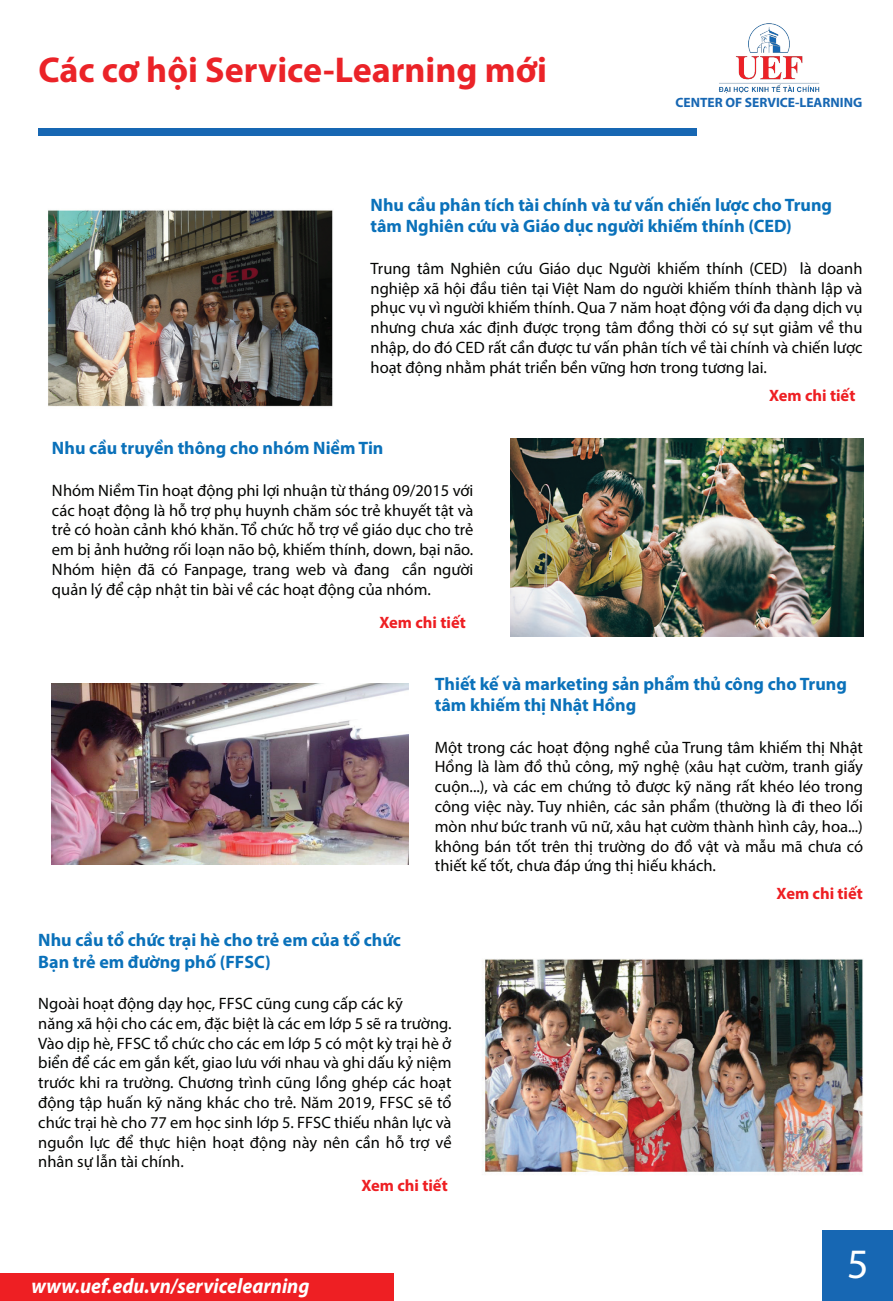
<style>
.page{position:relative;width:893px;height:1301px;background:#fff}
.page>*{position:absolute;margin:0;border:0;box-sizing:border-box;transform-origin:0 0}
.t1{font:42px "Myriad Pro";color:#fff}
.t2{font:700 36px "Myriad Pro";color:#eb2328}
.t3{font:italic 700 21px "Myriad Pro";color:#fff;scale:.94 1}
.t4{font:700 18px/21.6px "Myriad Pro";color:#0a71ba}
.t5{font:16.5px/19.8px "Myriad Pro";color:#040503;text-align:justify}
.t6{font:700 16.5px "Myriad Pro";color:#ee1f23}
.t7{font:700 13.5px "Myriad Pro";color:#1767b3}
</style>
<div class="page">
<div style="left:38px;top:128px;width:659px;height:8px;background:#1767b3"></div>
<img style="left:718px;top:23px;width:102px;height:71px">
<div style="left:823px;top:1231px;width:70px;height:70px;background:#1767b3"></div>
<div style="left:0;top:1273px;width:394px;height:28px;background:#ee1f23"></div>
<img style="left:48px;top:210px;width:285px;height:197px">
<img style="left:485px;top:959px;width:378px;height:214px">
<img style="left:511px;top:438px;width:352px;height:199px">
<img style="left:52px;top:684px;width:356px;height:181px">
<h2 class="t2" style="left:38px;top:46px;width:510px">Các cơ hội Service-Learning mới</h2>
<p class="t7" style="left:675px;top:93px;width:188px">CENTER OF SERVICE-LEARNING</p>
<p class="t4" style="left:370px;top:193px;width:463px">Nhu cầu phân tích tài chính và tư vấn chiến lược cho Trung tâm Nghiên cứu và Giáo dục người khiếm thính (CED)</p>
<p class="t5" style="left:370px;top:258px;width:494px">Trung tâm Nghiên cứu Giáo dục Người khiếm thính (CED) là doanh nghiệp xã hội đầu tiên tại Việt Nam do người khiếm thính thành lập và phục vụ vì người khiếm thính. Qua 7 năm hoạt động với đa dạng dịch vụ nhưng chưa xác định được trọng tâm đồng thời có sự sụt giảm về thu nhập, do đó CED rất cần được tư vấn phân tích về tài chính và chiến lược hoạt động nhằm phát triển bền vững hơn trong tương lai.</p>
<p class="t6" style="left:769px;top:385px;width:88px">Xem chi tiết</p>
<p class="t4" style="left:52px;top:437px;width:333px">Nhu cầu truyền thông cho nhóm Niềm Tin</p>
<p class="t5" style="left:52px;top:480px;width:423px">Nhóm Niềm Tin hoạt động phi lợi nhuận từ tháng 09/2015 với các hoạt động là hỗ trợ phụ huynh chăm sóc trẻ khuyết tật và trẻ có hoàn cảnh khó khăn. Tổ chức hỗ trợ về giáo dục cho trẻ em bị ảnh hưởng rối loạn não bộ, khiếm thính, down, bại não.<br>Nhóm hiện đã có Fanpage, trang web và đang cần người quản lý để cập nhật tin bài về các hoạt động của nhóm.</p>
<p class="t6" style="left:379px;top:612px;width:88px">Xem chi tiết</p>
<p class="t4" style="left:435px;top:672px;width:414px">Thiết kế và marketing sản phẩm thủ công cho Trung tâm khiếm thị Nhật Hồng</p>
<p class="t5" style="left:435px;top:737px;width:430px">Một trong các hoạt động nghề của Trung tâm khiếm thị Nhật Hồng là làm đồ thủ công, mỹ nghệ (xâu hạt cườm, tranh giấy cuộn...), và các em chứng tỏ được kỹ năng rất khéo léo trong công việc này. Tuy nhiên, các sản phẩm (thường là đi theo lối mòn như bức tranh vũ nữ, xâu hạt cườm thành hình cây, hoa...) không bán tốt trên thị trường do đồ vật và mẫu mã chưa có thiết kế tốt, chưa đáp ứng thị hiếu khách.</p>
<p class="t4" style="left:38px;top:928px;width:364px">Nhu cầu tổ chức trại hè cho trẻ em của tổ chức<br>Bạn trẻ em đường phố (FFSC)</p>
<p class="t5" style="left:38px;top:993px;width:415px;text-align:left">Ngoài hoạt động dạy học, FFSC cũng cung cấp các kỹ<br>năng xã hội cho các em, đặc biệt là các em lớp 5 sẽ ra trường.<br>Vào dịp hè, FFSC tổ chức cho các em lớp 5 có một kỳ trại hè ở biển để các em gắn kết, giao lưu với nhau và ghi dấu kỷ niệm trước khi ra trường. Chương trình cũng lồng ghép các hoạt động tập huấn kỹ năng khác cho trẻ. Năm 2019, FFSC sẽ tổ chức trại hè cho 77 em học sinh lớp 5. FFSC thiếu nhân lực và nguồn lực để thực hiện hoạt động này nên cần hỗ trợ về nhân sự lẫn tài chính.</p>
<p class="t6" style="left:361px;top:1175px;width:88px">Xem chi tiết</p>
<p class="t3" style="left:32px;top:1272px;width:297px">www.uef.edu.vn/servicelearning</p>
<p class="t6" style="left:777px;top:883px;width:88px">Xem chi tiết</p>
<h1 class="t1" style="left:847px;top:1238px;width:23px">5</h1>
</div>
